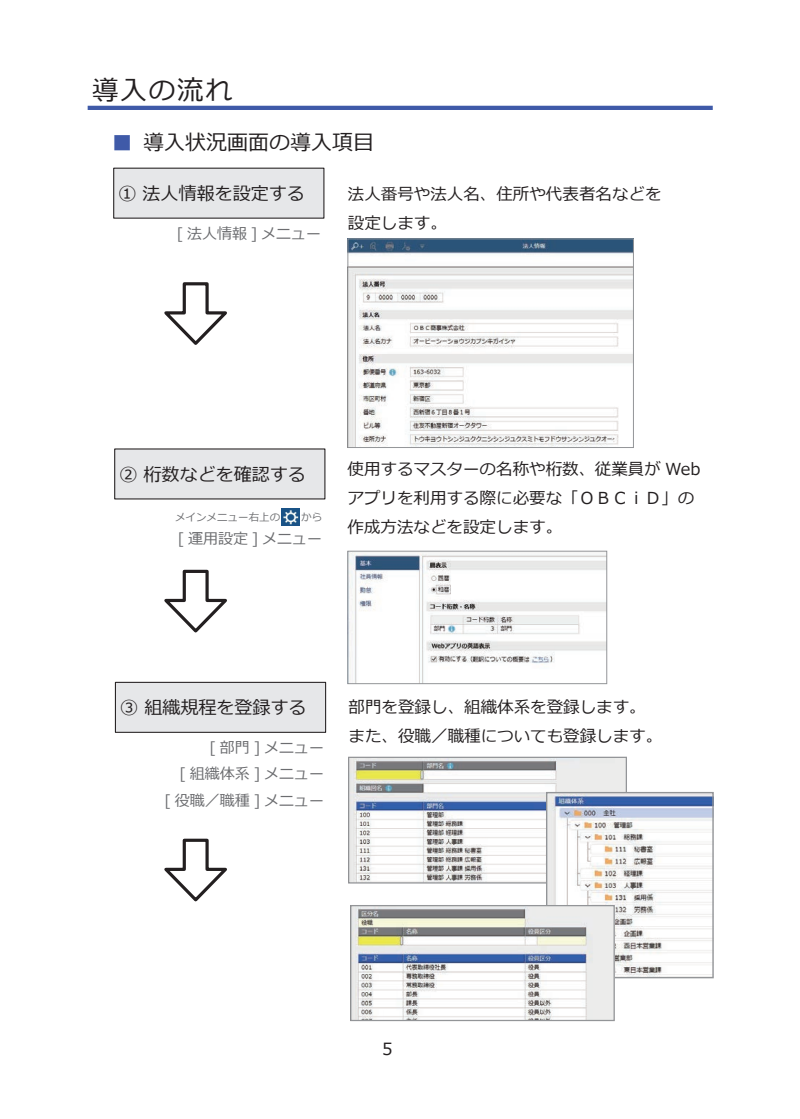
<style>
.page{position:relative;width:800px;height:1119px;background:#fff}
.page>*{position:absolute;margin:0;border:0;box-sizing:border-box;transform-origin:0 0}
.見出し２{font:27px "Meiryo";letter-spacing:.05em;color:#231f20}
.見出し３{font:21px "Meiryo";color:#231f20}
.流れ図スタイル{font:18px "Meiryo";color:#231f20}
.t1{font:16.8px "Meiryo";color:#231f20}
.本文スタイル{font:16.5px/28.8px "Meiryo";color:#231f20}
.メニュー名スタイル{font:15px "Meiryo";color:#6c6d70}
.メニュー名スタイル-2{font:10.5px "Meiryo";color:#6c6d70}
.s1{font-size:27px;color:#3f5aa8}
.s2{color:#231f20}
</style>
<div class="page">
<svg style="left:164px;top:282px;width:63px;height:63px"></svg>
<div style="left:114px;top:168px;width:210px;height:50px;background:#e6e7e9"></div>
<div style="left:113px;top:168px;width:211px;height:51px;border:1px solid #231f20"></div>
<img style="left:349px;top:241px;width:282px;height:204px">
<div style="left:347px;top:239px;width:286px;height:208px;border:1px solid #939598"></div>
<svg style="left:164px;top:569px;width:63px;height:64px"></svg>
<img style="left:349px;top:553px;width:256px;height:128px">
<div style="left:347px;top:551px;width:260px;height:132px;border:1px solid #939598"></div>
<div style="left:115px;top:449px;width:210px;height:50px;background:#e6e7e9"></div>
<img style="left:282px;top:508px;width:17px;height:17px">
<hr style="left:88px;top:106px;width:624px;height:4px;background:#3f5aa8">
<svg style="left:164px;top:838px;width:63px;height:64px"></svg>
<div style="left:115px;top:682px;width:210px;height:50px;background:#e6e7e9"></div>
<div style="left:115px;top:681px;width:211px;height:51px;border:1px solid #231f20"></div>
<img style="left:350px;top:758px;width:275px;height:123px">
<div style="left:348px;top:756px;width:279px;height:127px;border:1px solid #939598"></div>
<img style="left:548px;top:793px;width:163px;height:183px">
<div style="left:546px;top:791px;width:167px;height:187px;border:1px solid #939598"></div>
<img style="left:352px;top:906px;width:260px;height:112px">
<div style="left:350px;top:904px;width:264px;height:116px;border:1px solid #939598"></div>
<p class="見出し２" style="left:92px;top:72px;width:142px">導入の流れ</p>
<p class="見出し３" style="left:109px;top:127px;width:267px"><span class="s1">■</span> 導入状況画面の導入項目</p>
<p class="流れ図スタイル" style="left:118px;top:181px;width:188px">① 法人情報を設定する</p>
<p class="本文スタイル" style="left:348px;top:181px;width:315px">法人番号や法人名、住所や代表者名などを</p>
<p class="本文スタイル" style="left:348px;top:210px;width:100px">設定します。</p>
<p class="メニュー名スタイル" style="left:177px;top:223px;width:146px">[ 法人情報 ] メニュー</p>
<p class="流れ図スタイル" style="left:119px;top:461px;width:188px">② 桁数などを確認する</p>
<p class="本文スタイル" style="left:347px;top:455px;width:354px">使用するマスターの名称や桁数、従業員が Webアプリを利用する際に必要な「ＯＢＣｉＤ」の作成方法などを設定します。</p>
<p class="メニュー名スタイル-2" style="left:175px;top:509px;width:148px">メインメニュー右上の<span class="s2">　　</span>から</p>
<p class="メニュー名スタイル" style="left:178px;top:528px;width:146px">[ 運用設定 ] メニュー</p>
<p class="流れ図スタイル" style="left:120px;top:695px;width:188px">③ 組織規程を登録する</p>
<p class="本文スタイル" style="left:348px;top:693px;width:298px">部門を登録し、組織体系を登録します。</p>
<p class="本文スタイル" style="left:348px;top:722px;width:315px">また、役職／職種についても登録します。</p>
<p class="メニュー名スタイル" style="left:209px;top:737px;width:116px">[ 部門 ] メニュー</p>
<p class="メニュー名スタイル" style="left:179px;top:763px;width:146px">[ 組織体系 ] メニュー</p>
<p class="メニュー名スタイル" style="left:164px;top:789px;width:161px">[ 役職／職種 ] メニュー</p>
<p class="t1" style="left:382px;top:1037px;width:12px">5</p>
</div>
